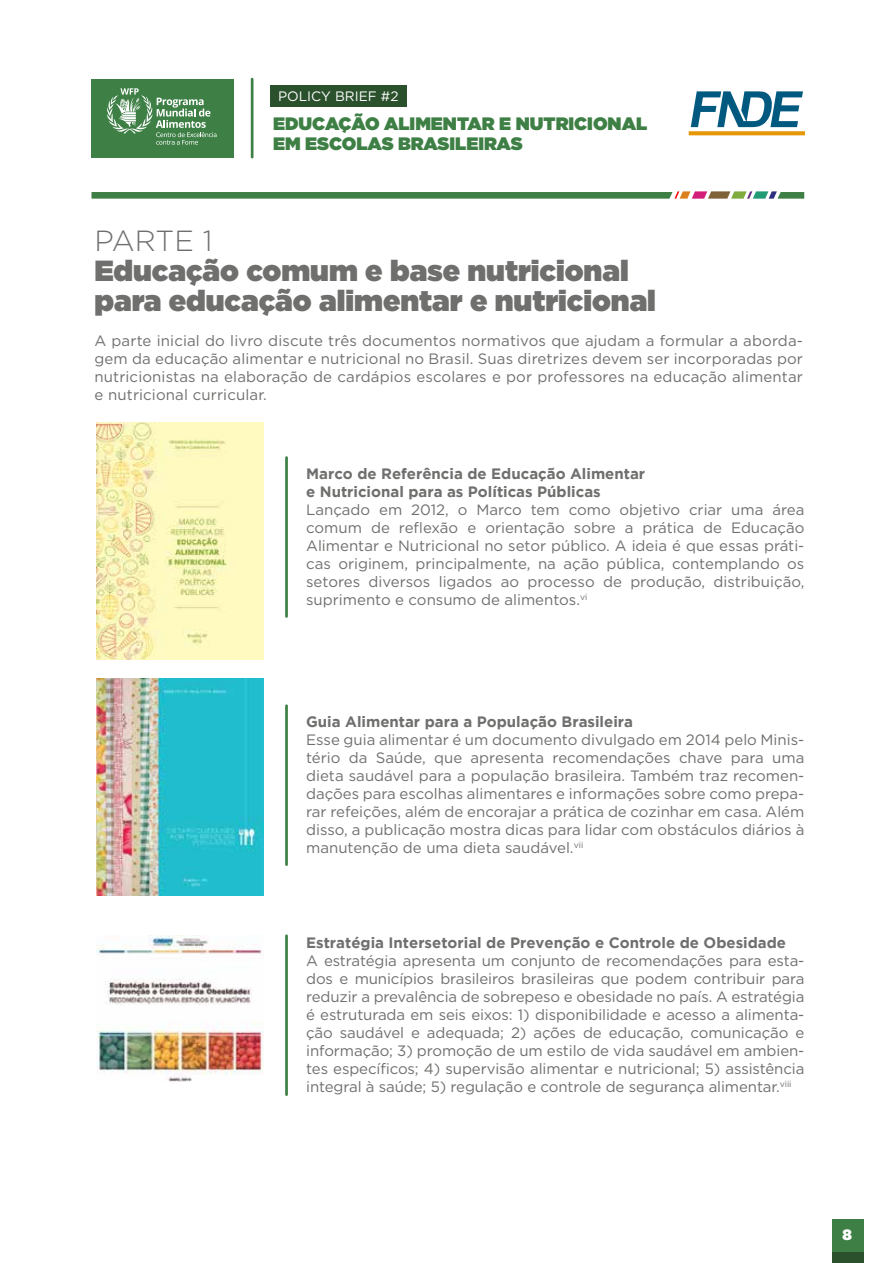
<style>
.page{position:relative;width:893px;height:1263px;background:#fff}
.page>*{position:absolute;margin:0;border:0;box-sizing:border-box;transform-origin:0 0}
.t1{font:900 29.1px/30px "Gotham";color:#6f6f6e}
.t2{font:300 29.1px "Gotham";letter-spacing:-.005em;color:#6f6f6e}
.t3{font:900 18px/19.8px "Gotham";color:#3e7f45}
.t4{font:15px/18px "Gotham";color:#6f6f6e;text-align:justify}
.t5{font:700 15px/18px "Gotham";color:#6f6f6e}
.t6{font:900 15px "Gotham";color:#fff}
.t7{font:13.65px "Gotham";color:#fff}
</style>
<div class="page">
<svg style="left:91px;top:191px;width:713px;height:8px;background:#6b976c"></svg>
<svg style="left:689px;top:91px;width:116px;height:44px"></svg>
<div style="left:832px;top:1219px;width:31px;height:44px;background:#3e7f45"></div>
<div style="left:832px;top:1251px;width:31px;height:12px;background:#2a512c"></div>
<img style="left:96px;top:423px;width:167px;height:237px">
<img style="left:96px;top:678px;width:167px;height:217px">
<img style="left:96px;top:936px;width:167px;height:145px">
<hr style="left:285px;top:458px;width:3px;height:158px;background:#3e7f45">
<hr style="left:285px;top:706px;width:3px;height:159px;background:#3e7f45">
<hr style="left:285px;top:936px;width:3px;height:159px;background:#3e7f45">
<div style="left:91px;top:79px;width:142px;height:78px;background:#3e7f45"></div>
<div style="left:270px;top:85px;width:136px;height:22px;background:#2a512c"></div>
<hr style="left:251px;top:79px;width:2px;height:78px;background:#3e7f45">
<svg style="left:107px;top:88px;width:110px;height:57px"></svg>
<p class="t7" style="left:278px;top:87px;width:122px">POLICY BRIEF #2</p>
<p class="t3" style="left:273px;top:114px;width:376px">EDUCAÇÃO ALIMENTAR E NUTRICIONAL<br>EM ESCOLAS BRASILEIRAS</p>
<h1 class="t2" style="left:94px;top:222px;width:120px">PARTE 1</h1>
<h1 class="t1" style="left:94px;top:255px;width:563px">Educação comum e base nutricional para educação alimentar e nutricional</h1>
<p class="t4" style="left:94px;top:331px;width:710px">A parte inicial do livro discute três documentos normativos que ajudam a formular a aborda&shy;gem da educação alimentar e nutricional no Brasil. Suas diretrizes devem ser incorporadas por nutricionistas na elaboração de cardápios escolares e por professores na educação alimentar e nutricional curricular.</p>
<p class="t5" style="left:306px;top:464px;width:341px">Marco de Referência de Educação Alimentar e Nutricional para as Políticas Públicas</p>
<p class="t4" style="left:306px;top:500px;width:500px">Lançado em 2012, o Marco tem como objetivo criar uma área comum de reflexão e orientação sobre a prática de Educação Alimentar e Nutricional no setor público. A ideia é que essas práti&shy;cas originem, principalmente, na ação pública, contemplando os setores diversos ligados ao processo de produção, distribuição, suprimento e consumo de alimentos.<sup>vi</sup></p>
<p class="t5" style="left:306px;top:712px;width:328px">Guia Alimentar para a População Brasileira</p>
<p class="t4" style="left:306px;top:730px;width:500px">Esse guia alimentar é um documento divulgado em 2014 pelo Minis&shy;tério da Saúde, que apresenta recomendações chave para uma dieta saudável para a população brasileira. Também traz recomen&shy;dações para escolhas alimentares e informações sobre como prepa&shy;rar refeições, além de encorajar a prática de cozinhar em casa. Além disso, a publicação mostra dicas para lidar com obstáculos diários à manutenção de uma dieta saudável.<sup>vii</sup></p>
<p class="t5" style="left:306px;top:933px;width:481px">Estratégia Intersetorial de Prevenção e Controle de Obesidade</p>
<p class="t4" style="left:306px;top:951px;width:500px">A estratégia apresenta um conjunto de recomendações para esta&shy;dos e municípios brasileiros brasileiras que podem contribuir para reduzir a prevalência de sobrepeso e obesidade no país. A estratégia é estruturada em seis eixos: 1) disponibilidade e acesso a alimenta&shy;ção saudável e adequada; 2) ações de educação, comunicação e informação; 3) promoção de um estilo de vida saudável em ambien&shy;tes específicos; 4) supervisão alimentar e nutricional; 5) assistência integral à saúde; 5) regulação e controle de segurança alimentar.<sup>viii</sup></p>
<p class="t6" style="left:843px;top:1223px;width:11px">8</p>
</div>
